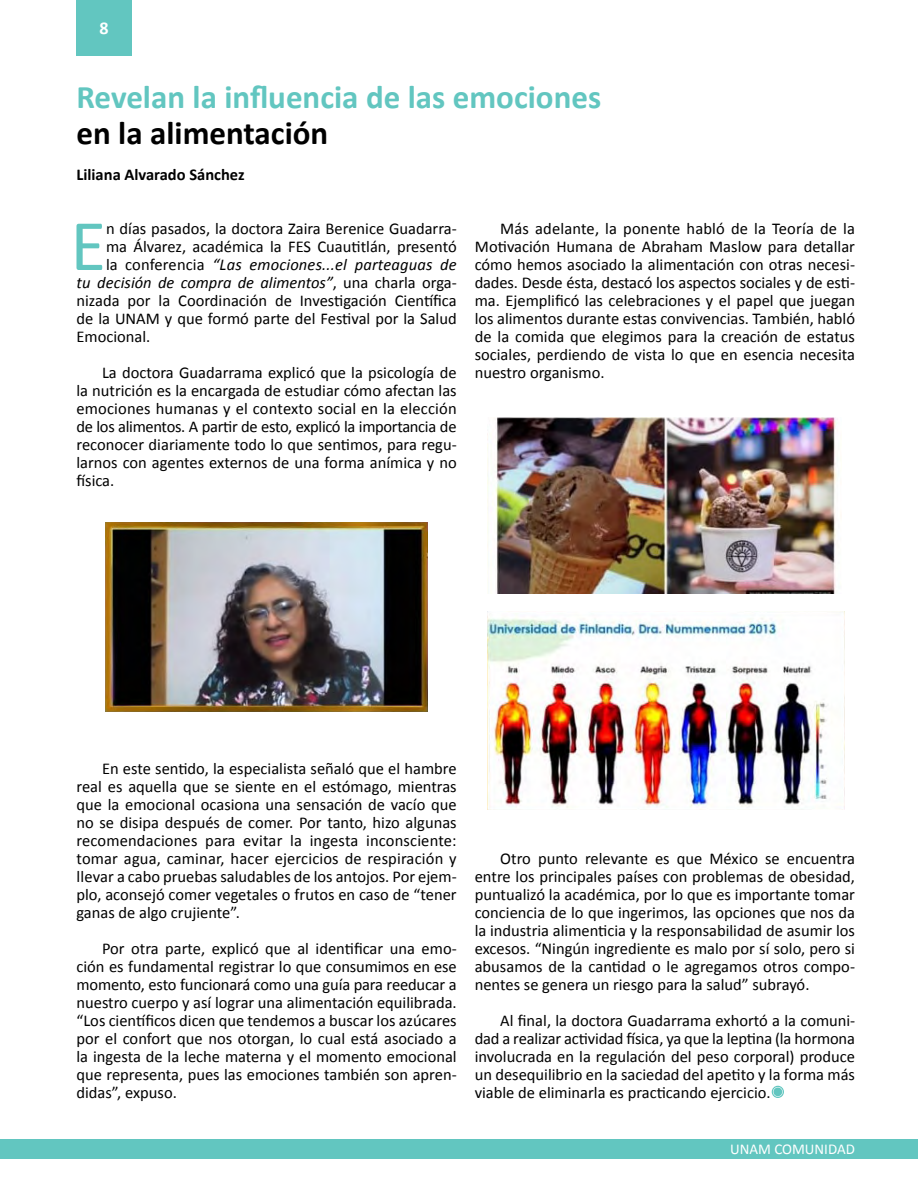
<style>
.page{position:relative;width:918px;height:1188px;background:#fff}
.page>*{position:absolute;margin:0;border:0;box-sizing:border-box;transform-origin:0 0}
.t1{font:73.2px "Calibri";color:#62c6c0}
.t2{font:700 33px "Calibri";color:#62c6c0}
.t3{font:700 33px "Calibri";color:#000}
.t4{font:700 18px "Calibri";color:#fff}
.t5{font:16.5px/18px "Calibri";color:#000;text-align:justify}
.t6{font:italic 16.5px "Calibri";letter-spacing:.01em;color:#000}
.t7{font:700 16.5px "Calibri";color:#000}
.t8{font:15px "Calibri";color:#fff}
.s1{font-style:normal}
</style>
<div class="page">
<img style="left:106px;top:522px;width:322px;height:190px">
<img style="left:488px;top:417px;width:349px;height:177px">
<img style="left:488px;top:611px;width:356px;height:199px">
<svg style="left:772px;top:1086px;width:12px;height:12px"></svg>
<div style="left:77px;top:0;width:55px;height:55px;background:#62c6c0"></div>
<div style="left:0;top:1139px;width:918px;height:19px;background:#62c6c0"></div>
<p class="t4" style="left:100px;top:16px;width:11px">8</p>
<h2 class="t2" style="left:77px;top:76px;width:526px">Revelan la influencia de las emociones</h2>
<h2 class="t3" style="left:77px;top:112px;width:253px">en la alimentación</h2>
<p class="t7" style="left:77px;top:164px;width:170px">Liliana Alvarado Sánchez</p>
<h1 class="t1" style="left:70px;top:199px;width:37px">E</h1>
<p class="t5" style="left:106px;top:220px;width:352px">n días pasados, la doctora Zaira Berenice Guadarra-</p>
<p class="t5" style="left:106px;top:238px;width:352px">ma Álvarez, académica la FES Cuautitlán, presentó</p>
<p class="t6" style="left:106px;top:253px;width:352px"><span class="s1">la conferencia</span> “Las emociones...el parteaguas de</p>
<p class="t6" style="left:77px;top:271px;width:382px">tu decisión de compra de alimentos”<span class="s1">, una charla orga-</span></p>
<p class="t5" style="left:77px;top:292px;width:382px">nizada por la Coordinación de Investigación Científica</p>
<p class="t5" style="left:77px;top:310px;width:382px">de la UNAM y que formó parte del Festival por la Salud</p>
<p class="t5" style="left:77px;top:328px;width:75px">Emocional.</p>
<p class="t5" style="left:77px;top:364px;width:382px;text-indent:26px">La doctora Guadarrama explicó que la psicología de la nutrición es la encargada de estudiar cómo afectan las emociones humanas y el contexto social en la elección de los alimentos. A partir de esto, explicó la importancia de reconocer diariamente todo lo que sentimos, para regu&shy;larnos con agentes externos de una forma anímica y no física.</p>
<p class="t5" style="left:475px;top:220px;width:382px;text-indent:26px">Más adelante, la ponente habló de la Teoría de la Motivación Humana de Abraham Maslow para detallar cómo hemos asociado la alimentación con otras necesi&shy;dades. Desde ésta, destacó los aspectos sociales y de esti&shy;ma. Ejemplificó las celebraciones y el papel que juegan los alimentos durante estas convivencias. También, habló de la comida que elegimos para la creación de estatus sociales, perdiendo de vista lo que en esencia necesita nuestro organismo.</p>
<p class="t5" style="left:77px;top:760px;width:382px;text-indent:26px">En este sentido, la especialista señaló que el hambre real es aquella que se siente en el estómago, mientras que la emocional ocasiona una sensación de vacío que no se disipa después de comer. Por tanto, hizo algunas recomendaciones para evitar la ingesta inconsciente: tomar agua, caminar, hacer ejercicios de respiración y llevar a cabo pruebas saludables de los antojos. Por ejem&shy;plo, aconsejó comer vegetales o frutos en caso de “tener ganas de algo crujiente”.</p>
<p class="t5" style="left:77px;top:940px;width:382px;text-indent:26px">Por otra parte, explicó que al identificar una emo&shy;ción es fundamental registrar lo que consumimos en ese momento, esto funcionará como una guía para reeducar a nuestro cuerpo y así lograr una alimentación equilibrada. “Los científicos dicen que tendemos a buscar los azúcares por el confort que nos otorgan, lo cual está asociado a la ingesta de la leche materna y el momento emocional que representa, pues las emociones también son apren&shy;didas”, expuso.</p>
<p class="t5" style="left:475px;top:850px;width:382px;text-indent:26px">Otro punto relevante es que México se encuentra entre los principales países con problemas de obesidad, puntualizó la académica, por lo que es importante tomar conciencia de lo que ingerimos, las opciones que nos da la industria alimenticia y la responsabilidad de asumir los excesos. “Ningún ingrediente es malo por sí solo, pero si abusamos de la cantidad o le agregamos otros compo&shy;nentes se genera un riesgo para la salud” subrayó.</p>
<p class="t5" style="left:475px;top:1012px;width:382px;text-indent:26px">Al final, la doctora Guadarrama exhortó a la comuni&shy;dad a realizar actividad física, ya que la leptina (la hormona involucrada en la regulación del peso corporal) produce un desequilibrio en la saciedad del apetito y la forma más viable de eliminarla es practicando ejercicio.</p>
<p class="t8" style="left:730px;top:1140px;width:126px">UNAM COMUNIDAD</p>
</div>
